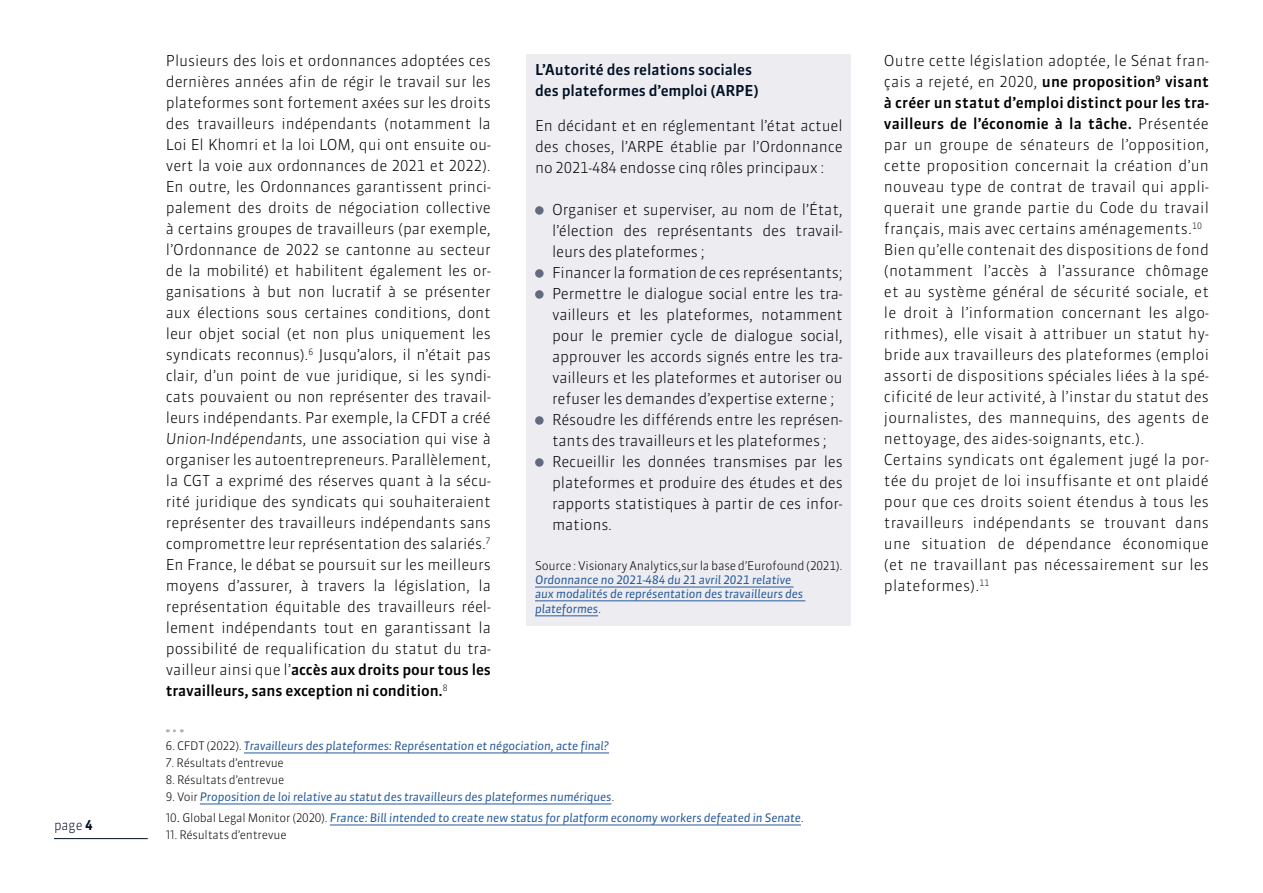
<style>
.page{position:relative;width:1263px;height:893px;background:#fff}
.page>*{position:absolute;margin:0;border:0;box-sizing:border-box;transform-origin:0 0}
.t1{font:300 15px/21px "Sanuk TF";letter-spacing:.01em;color:#000;text-align:justify}
.t2{font:300 15px/21px "Sanuk TF";letter-spacing:-.01em;color:#000}
.t3{font:500 15px/21px "Sanuk LF";letter-spacing:-.005em;color:#000}
.t4{font:500 15px/21px "Sanuk TF";letter-spacing:-.005em;color:#000f23}
.t5{font:300 13.5px "Sanuk TF";color:#000f23;scale:.95 1}
.t6{font:300 12px "Sanuk TF";letter-spacing:-.02em;color:#000}
.t7{font:italic 11.7px/13.8px "Sanuk TF";letter-spacing:-.01em;color:#275b9b}
.t8{font:300 11.7px "Sanuk LF";letter-spacing:-.02em;color:#000}
.s1{font-weight:700}
.s2{font-family:"Sanuk LF";font-style:italic}
.s3{font-family:"Sanuk TF";font-weight:300}
.s4{font-family:"Sanuk LF";font-weight:300;font-style:normal;color:#000}
.s5{font-weight:300;font-style:normal;font-size:15px;color:#000}
</style>
<div class="page">
<hr style="left:54px;top:838px;width:94px;height:1px;background:#000f23">
<svg style="left:174px;top:729px;width:8px;height:3px"></svg>
<hr style="left:244px;top:753px;width:365px;height:1px;background:#275b9b">
<hr style="left:200px;top:804px;width:411px;height:1px;background:#275b9b">
<hr style="left:330px;top:825px;width:471px;height:1px;background:#275b9b">
<div style="left:526px;top:54px;width:324px;height:571px;background:#ededf1"></div>
<hr style="left:535px;top:587px;width:258px;height:1px;background:#275b9b">
<hr style="left:535px;top:601px;width:270px;height:1px;background:#275b9b">
<hr style="left:535px;top:616px;width:63px;height:1px;background:#275b9b">
<div style="left:535px;top:206px;width:9px;height:9px;background:#636b80;border-radius:50%"></div>
<div style="left:535px;top:269px;width:9px;height:9px;background:#636b80;border-radius:50%"></div>
<div style="left:535px;top:290px;width:9px;height:9px;background:#636b80;border-radius:50%"></div>
<div style="left:535px;top:416px;width:9px;height:9px;background:#636b80;border-radius:50%"></div>
<div style="left:535px;top:458px;width:9px;height:9px;background:#636b80;border-radius:50%"></div>
<p class="t5" style="left:54px;top:816px;width:42px">page <span class="s1">4</span></p>
<p class="t1" style="left:166px;top:50px;width:327px">Plusieurs des lois et ordonnances adoptées ces dernières années afin de régir le travail sur les plateformes sont fortement axées sur les droits des travailleurs indépendants (notamment la Loi El Khomri et la loi LOM, qui ont ensuite ou&shy;vert la voie aux ordonnances de 2021 et 2022).<br>En outre, les Ordonnances garantissent princi&shy;palement des droits de négociation collective à certains groupes de travailleurs (par exemple, l’Ordonnance de 2022 se cantonne au secteur de la mobilité) et habilitent également les or&shy;ganisations à but non lucratif à se présenter aux élections sous certaines conditions, dont leur objet social (et non plus uniquement les syndicats reconnus).<sup>6</sup> Jusqu’alors, il n’était pas clair, d’un point de vue juridique, si les syndi&shy;cats pouvaient ou non représenter des travail&shy;leurs indépendants. Par exemple, la CFDT a créé <span class="s2">Union-Indépendants</span>, une association qui vise à organiser les autoentrepreneurs. Parallèlement, la CGT a exprimé des réserves quant à la sécu&shy;rité juridique des syndicats qui souhaiteraient représenter des travailleurs indépendants sans compromettre leur représentation des salariés.<sup>7<br></sup>En France, le débat se poursuit sur les meilleurs moyens d’assurer, à travers la législation, la représentation équitable des travailleurs réel&shy;lement indépendants tout en garantissant la possibilité de requalification du statut du tra-</p>
<p class="t3" style="left:166px;top:659px;width:327px"><span class="s3">vailleur ainsi que l’</span>accès aux droits pour tous les travailleurs, sans exception ni condition.<sup>8</sup></p>
<p class="t4" style="left:535px;top:59px;width:225px">L’Autorité des relations sociales des plateformes d’emploi (ARPE)</p>
<p class="t1" style="left:535px;top:115px;width:309px">En décidant et en réglementant l’état actuel des choses, l’ARPE établie par l’Ordonnance no 2021-484 endosse cinq rôles principaux :</p>
<p class="t2" style="left:552px;top:199px;width:292px">Organiser et superviser, au nom de l’État, l’élection des représentants des travail&shy;leurs des plateformes ;<br>Financer la formation de ces représentants; Permettre le dialogue social entre les tra&shy;vailleurs et les plateformes, notamment pour le premier cycle de dialogue social, approuver les accords signés entre les tra&shy;vailleurs et les plateformes et autoriser ou refuser les demandes d’expertise externe ; Résoudre les différends entre les représen&shy;tants des travailleurs et les plateformes ; Recueillir les données transmises par les plateformes et produire des études et des rapports statistiques à partir de ces infor&shy;mations.</p>
<p class="t6" style="left:535px;top:558px;width:309px">Source : Visionary Analytics,sur la base d’Eurofound (2021).</p>
<p class="t7" style="left:535px;top:573px;width:270px">Ordonnance no 2021-484 du 21 avril 2021 relative aux modalités de représentation des travailleurs des</p>
<p class="t7" style="left:535px;top:602px;width:68px">plateformes<span class="s4">.</span></p>
<p class="t7" style="left:166px;top:739px;width:445px"><span class="s4">6. CFDT (2022).</span> Travailleurs des plateformes: Représentation et négociation, acte final?</p>
<p class="t8" style="left:166px;top:755px;width:119px">7. Résultats d’entrevue</p>
<p class="t8" style="left:166px;top:772px;width:120px">8. Résultats d’entrevue</p>
<p class="t7" style="left:166px;top:790px;width:450px"><span class="s4">9. Voir</span> Proposition de loi relative au statut des travailleurs des plateformes numériques<span class="s4">.</span></p>
<p class="t7" style="left:166px;top:811px;width:640px"><span class="s4">10</span><span class="s5">.</span> <span class="s4">Global Legal Monitor (2020).</span> France: Bill intended to create new status for platform economy workers defeated in Senate<span class="s4">.</span></p>
<p class="t8" style="left:166px;top:827px;width:122px">11. Résultats d’entrevue</p>
<p class="t1" style="left:884px;top:50px;width:327px">Outre cette législation adoptée, le Sénat fran-</p>
<p class="t3" style="left:884px;top:71px;width:327px;text-align:justify"><span class="s3">çais a rejeté, en 2020,</span> une proposition<sup>9</sup> visant à créer un statut d’emploi distinct pour les tra&shy;vailleurs de l’économie à la tâche. <span class="s3">Présentée</span></p>
<p class="t1" style="left:884px;top:134px;width:327px;text-align:left">par un groupe de sénateurs de l’opposition, cette proposition concernait la création d’un nouveau type de contrat de travail qui appli&shy;querait une grande partie du Code du travail français, mais avec certains aménagements.<sup>10<br></sup>Bien qu’elle contenait des dispositions de fond (notamment l’accès à l’assurance chômage et au système général de sécurité sociale, et le droit à l’information concernant les algo&shy;rithmes), elle visait à attribuer un statut hy&shy;bride aux travailleurs des plateformes (emploi assorti de dispositions spéciales liées à la spé&shy;cificité de leur activité, à l’instar du statut des journalistes, des mannequins, des agents de nettoyage, des aides-soignants, etc.).<br>Certains syndicats ont également jugé la por&shy;tée du projet de loi insuffisante et ont plaidé pour que ces droits soient étendus à tous les travailleurs indépendants se trouvant dans une situation de dépendance économique (et ne travaillant pas nécessairement sur les plateformes).<sup>11</sup></p>
</div>
